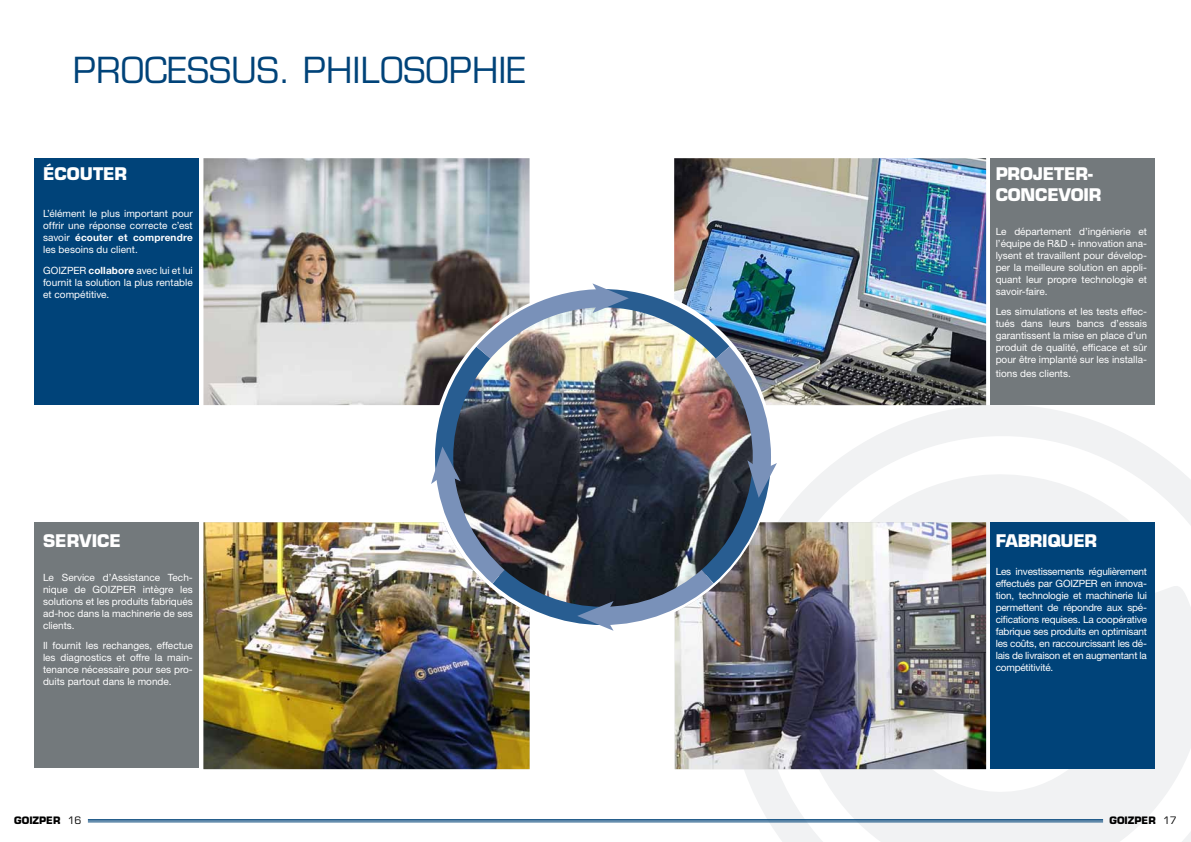
<style>
.page{position:relative;width:1191px;height:842px;background:#fff}
.page>*{position:absolute;margin:0;border:0;box-sizing:border-box;transform-origin:0 0}
.t1{font:35px "Eurostile LT Std";color:#004379}
.t2{font:700 17px/20.4px "Eurostile LT Std";letter-spacing:-.01em;color:#fff}
.t3{font:10px/12px "Helvetica Neue LT Std";color:#fff;text-align:justify}
.t4{font:10px/12px "Helvetica Neue LT Std";letter-spacing:-.02em;color:#fff}
.t5{font:700 10px "Eurostile LT Std";color:#000}
.s1{font-weight:700}
.s2{font-weight:400}
</style>
<div class="page">
<svg style="left:693px;top:369px;width:498px;height:473px;fill:#f1f2f3"></svg>
<img style="left:674px;top:158px;width:312px;height:247px">
<div style="left:34px;top:158px;width:164px;height:247px;background:#004379"></div>
<div style="left:990px;top:522px;width:164px;height:247px;background:#004379"></div>
<div style="left:990px;top:158px;width:164px;height:247px;background:#73797c"></div>
<div style="left:34px;top:522px;width:164px;height:246px;background:#73797c"></div>
<img style="left:203px;top:158px;width:326px;height:247px">
<img style="left:203px;top:522px;width:326px;height:247px">
<img style="left:675px;top:522px;width:311px;height:247px">
<img style="left:426px;top:280px;width:355px;height:354px">
<img style="left:697px;top:327px;width:83px;height:171px">
<img style="left:425px;top:446px;width:99px;height:156px">
<svg style="left:577px;top:551px;width:156px;height:83px"></svg>
<img style="left:457px;top:280px;width:172px;height:98px">
<hr style="left:88px;top:822px;width:1015px;height:1px;background:#004379">
<hr style="left:88px;top:819px;width:1015px;height:2px;background:#004379">
<h1 class="t1" style="left:73px;top:49px;width:454px">PROCESSUS. PHILOSOPHIE</h1>
<h2 class="t2" style="left:43px;top:164px;width:86px">ÉCOUTER</h2>
<p class="t3" style="left:43px;top:208px;width:151px">L’élément le plus important pour offrir une réponse correcte c’est savoir <span class="s1">écouter et comprendre </span>les besoins du client.</p>
<p class="t3" style="left:43px;top:264px;width:15px">GOIZP</p>
<p class="t3" style="left:43px;top:264px;width:151px;text-indent:30px">ER <span class="s1">collabore</span> avec lui et lui fournit la solution la plus rentable et compétitive.</p>
<h2 class="t2" style="left:43px;top:530px;width:80px">SERVICE</h2>
<p class="t3" style="left:43px;top:571px;width:151px">Le Service d’Assistance Tech&shy;nique de Goizper intègre les solutions et les produits fabriqués ad-hoc dans la machinerie de ses clients.</p>
<p class="t3" style="left:43px;top:640px;width:151px">I l fournit les rechanges, effectue les diagnostics et offre la main&shy;tenance nécessaire pour ses pro&shy;duits partout dans le monde.</p>
<h2 class="t2" style="left:995px;top:164px;width:107px">PROJETER-<br>CONCEVOIR</h2>
<p class="t3" style="left:995px;top:225px;width:153px">Le département d’ingénierie et l’équipe de R&amp;D + innovation ana&shy;lysent et travaillent pour dévelop&shy;per la meilleure solution en appli&shy;quant leur propre technologie et savoir-faire.</p>
<p class="t3" style="left:995px;top:306px;width:153px">Les simulations et les tests effec&shy;tués dans leurs bancs d’essais garantissent la mise en place d’un produit de qualité, efficace et sûr pour être implanté sur les installa-</p>
<p class="t3" style="left:995px;top:368px;width:77px">tions des clients.</p>
<h2 class="t2" style="left:995px;top:530px;width:103px">FABRIQUER</h2>
<p class="t4" style="left:995px;top:566px;width:153px">Les investissements régulièrement effectués par GOIZP</p>
<p class="t3" style="left:995px;top:578px;width:153px;text-indent:89px">ER en innova&shy;tion, technologie et machinerie lui permettent de répondre aux spé&shy;cifications requises. La coopérative fabrique ses produits en optimisant les coûts, en raccourcissant les dé&shy;lais de livraison et en augmentant la compétitivité.</p>
<p class="t5" style="left:14px;top:814px;width:69px">GOIZPER <span class="s2">16</span></p>
<p class="t5" style="left:1109px;top:814px;width:69px">GOIZPER <span class="s2">17</span></p>
</div>
